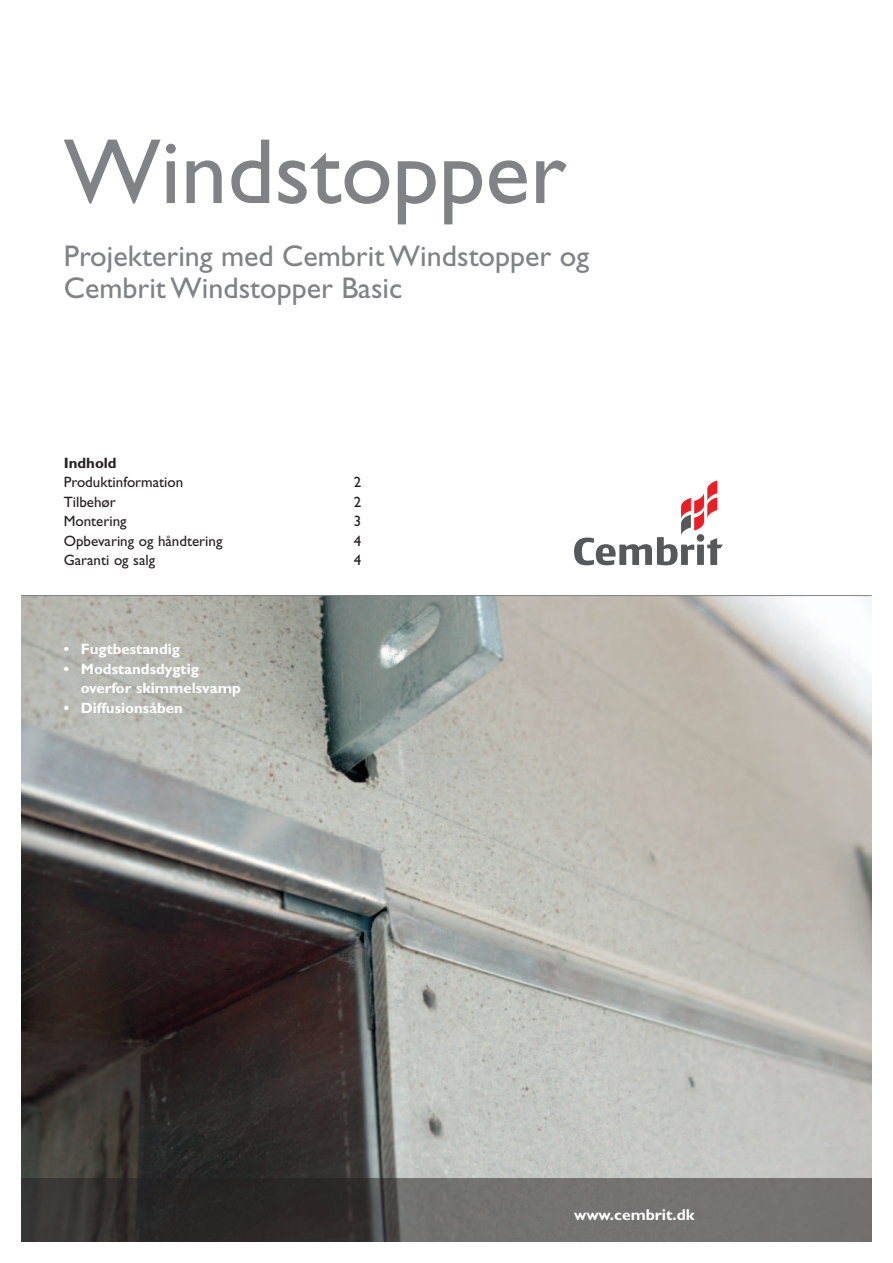
<style>
.page{position:relative;width:893px;height:1263px;background:#fff}
.page>*{position:absolute;margin:0;border:0;box-sizing:border-box;transform-origin:0 0}
.forside_1{font:93px "Gill Sans Std";color:#808285}
.forside_2{font:30px/31.5px "Gill Sans Std";color:#808285}
.t1{font:700 15.75px "Gill Sans Std";color:#fff}
.t2{font:15px "Gill Sans Std";color:#231f20}
.t3{font:700 15px "Gill Sans Std";color:#fff}
.t4{font:700 15px "Gill Sans Std";color:#231f20}
</style>
<div class="page">
<svg style="left:574px;top:481px;width:149px;height:84px"></svg>
<img style="left:21px;top:596px;width:851px;height:582px">
<svg style="left:21px;top:1178px;width:851px;height:64px;background:#555352"></svg>
<hr style="left:21px;top:595px;width:851px;height:1px;background:#808285">
<p class="forside_1" style="left:64px;top:118px;width:504px">Windstopper</p>
<p class="forside_2" style="left:64px;top:240px;width:527px">Projektering med Cembrit Windstopper og<br>Cembrit Windstopper Basic</p>
<p class="t4" style="left:64px;top:454px;width:54px">Indhold</p>
<p class="t2" style="left:64px;top:474px;width:121px">Produktinformation</p>
<p class="t2" style="left:354px;top:474px;width:9px">2</p>
<p class="t2" style="left:64px;top:493px;width:54px">Tilbehør</p>
<p class="t2" style="left:354px;top:493px;width:9px">2</p>
<p class="t2" style="left:64px;top:513px;width:64px">Montering</p>
<p class="t2" style="left:354px;top:513px;width:9px">3</p>
<p class="t2" style="left:64px;top:532px;width:160px">Opbevaring og håndtering</p>
<p class="t2" style="left:354px;top:532px;width:9px">4</p>
<p class="t2" style="left:64px;top:552px;width:93px">Garanti og salg</p>
<p class="t2" style="left:354px;top:552px;width:9px">4</p>
<p class="t3" style="left:64px;top:640px;width:118px">• Fugtbestandig</p>
<p class="t3" style="left:64px;top:660px;width:137px">• Modstandsdygtig</p>
<p class="t3" style="left:81px;top:679px;width:162px">overfor skimmelsvamp</p>
<p class="t3" style="left:64px;top:699px;width:121px">• Diffusionsåben</p>
<p class="t1" style="left:574px;top:1205px;width:122px">www.cembrit.dk</p>
</div>
